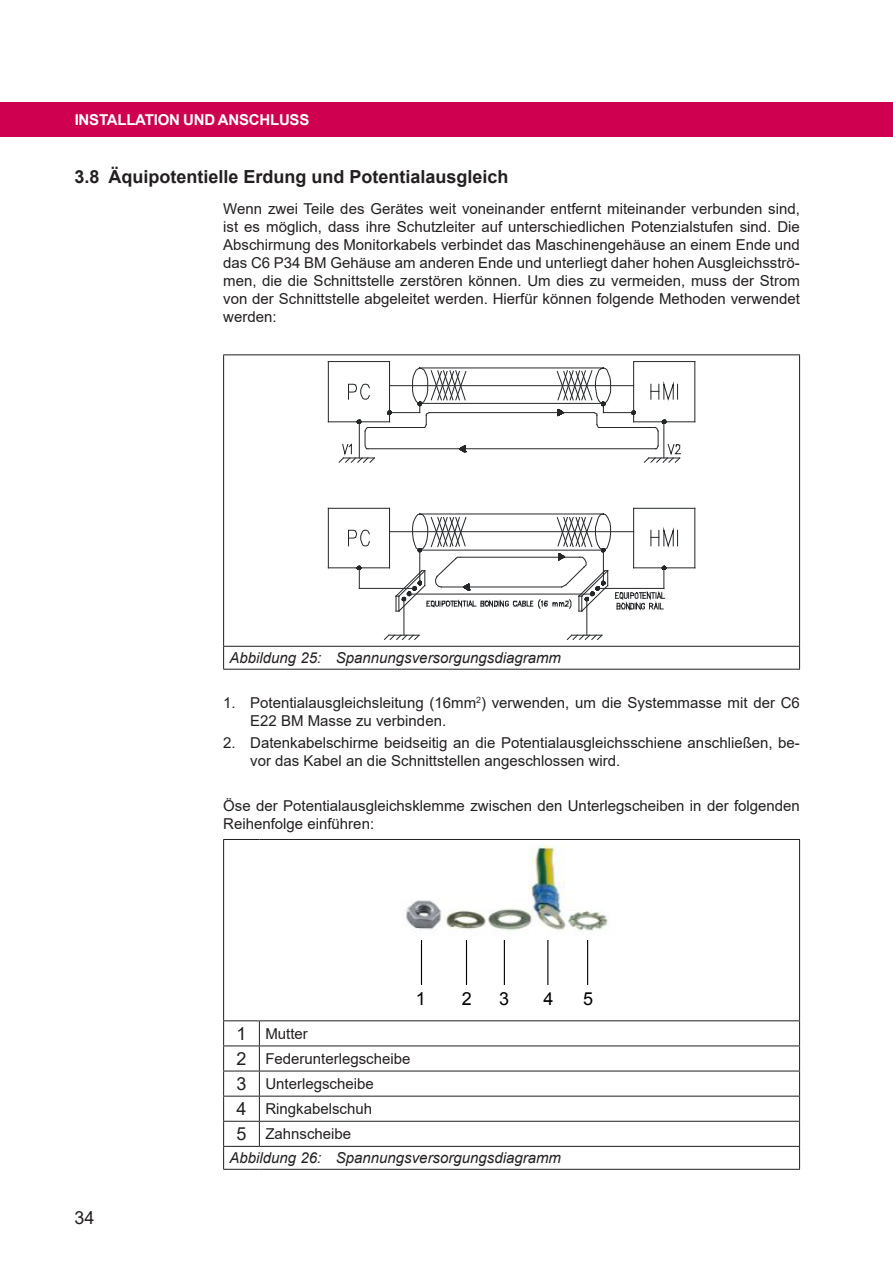
<style>
.page{position:relative;width:893px;height:1263px;background:#fff}
.page>*{position:absolute;margin:0;border:0;box-sizing:border-box;transform-origin:0 0}
.t1{font:700 18px "Arial";color:#231f20}
.t2{font:18px "Arial";color:#231f20}
.t3{font:18px "Arial";color:#000}
.txt_10p_normal{font:15px/18px "Arial";color:#231f20}
.t4{font:italic 15px "Arial";color:#231f20}
.txt_10p_normal_no_ta{font:15px "Arial";color:#231f20}
.t5{font:700 15px "Arial";letter-spacing:-.015em;color:#fff}
</style>
<div class="page">
<div style="left:0;top:102px;width:893px;height:34px;background:#ce004f"></div>
<hr style="left:223px;top:354px;width:577px;height:1px;background:#231f20">
<hr style="left:223px;top:355px;width:1px;height:291px;background:#231f20">
<hr style="left:799px;top:355px;width:1px;height:291px;background:#231f20">
<hr style="left:223px;top:646px;width:577px;height:1px;background:#231f20">
<svg style="left:223px;top:647px;width:1px;height:22px"></svg>
<svg style="left:799px;top:647px;width:1px;height:22px"></svg>
<hr style="left:223px;top:669px;width:577px;height:1px;background:#231f20">
<hr style="left:359px;top:588px;width:56px;height:1px;background:#242729">
<hr style="left:390px;top:531px;width:244px;height:1px;background:#242729">
<hr style="left:368px;top:427px;width:55px;height:1px;background:#242729">
<hr style="left:368px;top:448px;width:287px;height:1px;background:#242729">
<hr style="left:390px;top:412px;width:30px;height:1px;background:#242729">
<hr style="left:390px;top:385px;width:244px;height:1px;background:#242729">
<hr style="left:389px;top:508px;width:1px;height:60px;background:#242729">
<hr style="left:328px;top:508px;width:1px;height:60px;background:#242729">
<hr style="left:328px;top:568px;width:62px;height:1px;background:#242729">
<svg style="left:356px;top:566px;width:5px;height:22px"></svg>
<hr style="left:328px;top:508px;width:62px;height:1px;background:#242729">
<svg style="left:348px;top:529px;width:22px;height:18px"></svg>
<hr style="left:328px;top:361px;width:62px;height:1px;background:#242729">
<hr style="left:328px;top:422px;width:62px;height:1px;background:#242729">
<hr style="left:328px;top:362px;width:1px;height:60px;background:#242729">
<svg style="left:348px;top:383px;width:22px;height:17px"></svg>
<hr style="left:389px;top:362px;width:1px;height:60px;background:#242729">
<svg style="left:338px;top:420px;width:37px;height:43px"></svg>
<svg style="left:387px;top:410px;width:5px;height:5px"></svg>
<hr style="left:404px;top:599px;width:1px;height:36px;background:#242729">
<svg style="left:384px;top:634px;width:36px;height:6px"></svg>
<hr style="left:587px;top:599px;width:1px;height:36px;background:#242729">
<svg style="left:459px;top:445px;width:7px;height:7px"></svg>
<hr style="left:695px;top:508px;width:1px;height:60px;background:#242729">
<hr style="left:633px;top:508px;width:1px;height:60px;background:#242729">
<svg style="left:567px;top:634px;width:36px;height:6px"></svg>
<hr style="left:634px;top:568px;width:61px;height:1px;background:#242729">
<hr style="left:634px;top:508px;width:61px;height:1px;background:#242729">
<svg style="left:395px;top:513px;width:283px;height:99px"></svg>
<hr style="left:600px;top:427px;width:55px;height:1px;background:#242729">
<hr style="left:603px;top:412px;width:31px;height:1px;background:#242729">
<svg style="left:412px;top:367px;width:199px;height:61px"></svg>
<svg style="left:631px;top:361px;width:65px;height:102px"></svg>
<hr style="left:223px;top:839px;width:36px;height:1px;background:#231f20">
<hr style="left:223px;top:840px;width:1px;height:180px;background:#231f20">
<hr style="left:259px;top:839px;width:541px;height:1px;background:#231f20">
<hr style="left:799px;top:840px;width:1px;height:180px;background:#231f20">
<hr style="left:223px;top:1020px;width:36px;height:1px;background:#231f20">
<hr style="left:259px;top:1020px;width:541px;height:1px;background:#231f20">
<hr style="left:223px;top:1045px;width:36px;height:1px;background:#231f20">
<hr style="left:259px;top:1045px;width:541px;height:1px;background:#231f20">
<hr style="left:223px;top:1071px;width:36px;height:1px;background:#231f20">
<hr style="left:259px;top:1071px;width:541px;height:1px;background:#231f20">
<hr style="left:223px;top:1096px;width:36px;height:1px;background:#231f20">
<hr style="left:259px;top:1096px;width:541px;height:1px;background:#231f20">
<hr style="left:223px;top:1121px;width:36px;height:1px;background:#231f20">
<hr style="left:259px;top:1121px;width:541px;height:1px;background:#231f20">
<svg style="left:259px;top:1021px;width:1px;height:125px"></svg>
<hr style="left:223px;top:1146px;width:36px;height:1px;background:#231f20">
<svg style="left:223px;top:1021px;width:1px;height:148px"></svg>
<hr style="left:259px;top:1146px;width:541px;height:1px;background:#231f20">
<svg style="left:799px;top:1021px;width:1px;height:148px"></svg>
<hr style="left:223px;top:1169px;width:36px;height:1px;background:#231f20">
<hr style="left:259px;top:1169px;width:541px;height:1px;background:#231f20">
<img style="left:403px;top:845px;width:205px;height:90px">
<hr style="left:421px;top:940px;width:1px;height:45px;background:#000">
<hr style="left:466px;top:940px;width:1px;height:45px;background:#000">
<hr style="left:504px;top:940px;width:1px;height:45px;background:#000">
<hr style="left:547px;top:940px;width:1px;height:45px;background:#000">
<hr style="left:587px;top:940px;width:1px;height:45px;background:#000">
<p class="t5" style="left:75px;top:110px;width:15px">Insta</p>
<p class="t5" style="left:117px;top:110px;width:28px">llation</p>
<p class="t5" style="left:183px;top:110px;width:12px">und</p>
<p class="t5" style="left:218px;top:110px;width:22px">Ansch</p>
<p class="t5" style="left:270px;top:110px;width:20px">luss</p>
<p class="t1" style="left:74px;top:164px;width:436px">3.8 Äquipotentielle Erdung und Potentialausgleich</p>
<p class="txt_10p_normal" style="left:223px;top:200px;width:578px;text-align:justify">Wenn zwei Teile des Gerätes weit voneinander entfernt miteinander verbunden sind, ist es möglich, dass ihre Schutzleiter auf unterschiedlichen Potenzialstufen sind. Die Abschirmung des Monitorkabels verbindet das Maschinengehäuse an einem Ende und das C6 P34 BM Gehäuse am anderen Ende und unterliegt daher hohen Ausgleichsströ&shy;men, die die Schnittstelle zerstören können. Um dies zu vermeiden, muss der Strom von der Schnittstelle abgeleitet werden. Hierfür können folgende Methoden verwendet werden:</p>
<p class="t4" style="left:230px;top:648px;width:333px">Abbildung 25: Spannungsversorgungsdiagramm</p>
<p class="txt_10p_normal" style="left:250px;top:694px;width:551px;text-indent:-27px">1. Potentialausgleichsleitung (16mm<sup>2</sup>) verwenden, um die Systemmasse mit der C6<br>E22 BM Masse zu verbinden.</p>
<p class="txt_10p_normal" style="left:250px;top:734px;width:551px;text-indent:-27px">2. Datenkabelschirme beidseitig an die Potentialausgleichsschiene anschließen, be&shy;vor das Kabel an die Schnittstellen angeschlossen wird.</p>
<p class="txt_10p_normal" style="left:223px;top:796px;width:578px">Öse der Potentialausgleichsklemme zwischen den Unterlegscheiben in der folgenden<br>Reihenfolge einführen:</p>
<p class="t3" style="left:416px;top:987px;width:12px">1</p>
<p class="t3" style="left:462px;top:987px;width:12px">2</p>
<p class="t3" style="left:499px;top:987px;width:12px">3</p>
<p class="t3" style="left:544px;top:987px;width:12px">4</p>
<p class="t3" style="left:583px;top:987px;width:12px">5</p>
<p class="t2" style="left:74px;top:1205px;width:22px">34</p>
<p class="t2" style="left:236px;top:1021px;width:12px">1</p>
<p class="txt_10p_normal_no_ta" style="left:265px;top:1023px;width:44px">Mutter</p>
<p class="t2" style="left:236px;top:1046px;width:12px">2</p>
<p class="txt_10p_normal_no_ta" style="left:265px;top:1048px;width:147px">Federunterlegscheibe</p>
<p class="t2" style="left:236px;top:1071px;width:12px">3</p>
<p class="txt_10p_normal_no_ta" style="left:265px;top:1073px;width:110px">Unterlegscheibe</p>
<p class="t2" style="left:236px;top:1096px;width:12px">4</p>
<p class="txt_10p_normal_no_ta" style="left:265px;top:1098px;width:108px">Ringkabelschuh</p>
<p class="t2" style="left:236px;top:1122px;width:12px">5</p>
<p class="txt_10p_normal_no_ta" style="left:265px;top:1124px;width:87px">Zahnscheibe</p>
<p class="t4" style="left:230px;top:1148px;width:333px">Abbildung 26: Spannungsversorgungsdiagramm</p>
</div>
